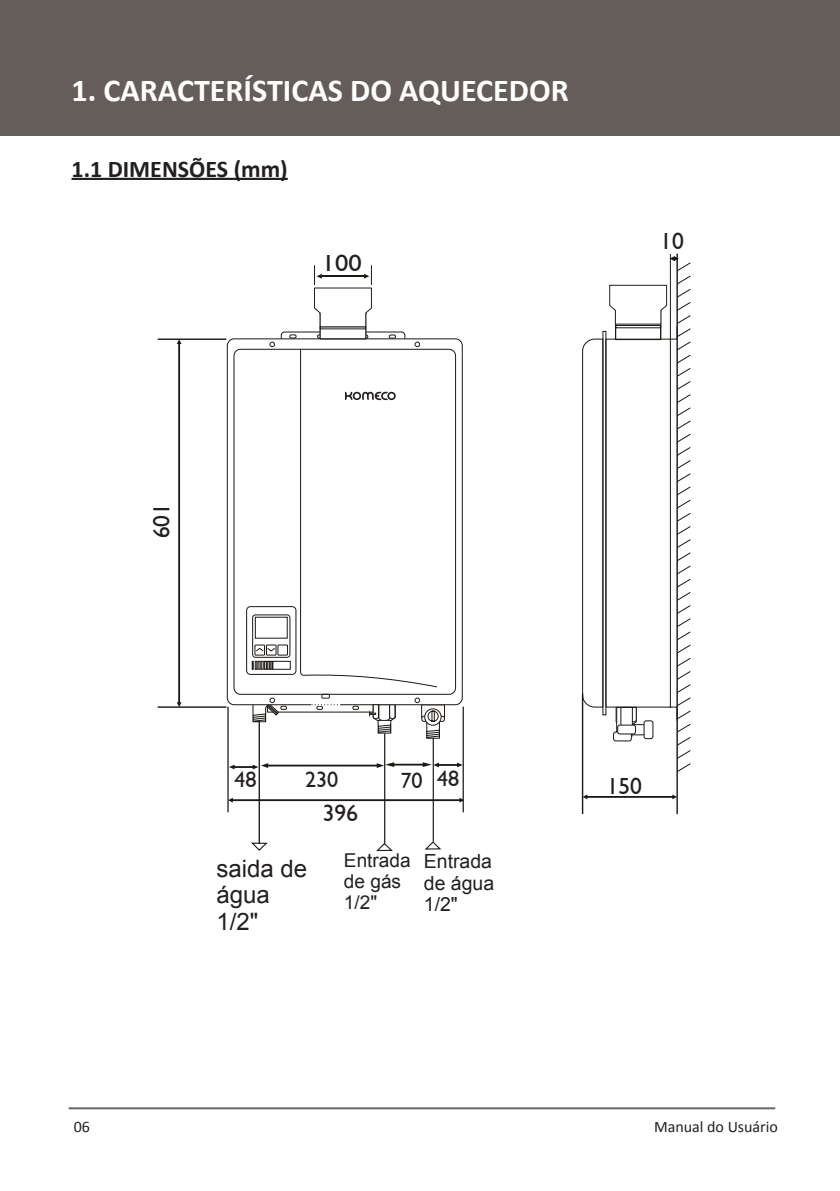
<style>
.page{position:relative;width:840px;height:1191px;background:#fff}
.page>*{position:absolute;margin:0;border:0;box-sizing:border-box;transform-origin:0 0}
.t1{font:700 32px "Calibri";color:#fff}
.t2{font:700 24px "Calibri";color:#231f20}
.t3{font:24px/26.8px "Arial";color:#231f20}
.t4{font:23.2px "Humanist 521 BT";color:#231f20}
.t5{font:23.2px "Humanist 521 BT";color:#231f20;scale:1.13 1}
.t6{font:22px "Humanist 521 BT";color:#231f20}
.t7{font:19.4px/21.8px "Arial";color:#231f20;text-align:justify}
.t8{font:19px/21.2px "Arial";color:#231f20}
.t9{font:16px "Calibri";color:#231f20}
</style>
<div class="page">
<hr style="left:69px;top:1107px;width:705px;height:2px;background:#67676a">
<div style="left:0;top:0;width:839px;height:135px;background:#655d5a"></div>
<hr style="left:71px;top:178px;width:216px;height:2px;background:#231f20">
<svg style="left:286px;top:705px;width:82px;height:7px"></svg>
<svg style="left:352px;top:706px;width:6px;height:3px"></svg>
<svg style="left:227px;top:338px;width:235px;height:367px"></svg>
<svg style="left:269px;top:342px;width:5px;height:5px"></svg>
<svg style="left:414px;top:342px;width:5px;height:5px"></svg>
<svg style="left:250px;top:698px;width:36px;height:24px"></svg>
<svg style="left:414px;top:698px;width:30px;height:40px"></svg>
<svg style="left:321px;top:694px;width:8px;height:4px"></svg>
<hr style="left:158px;top:706px;width:68px;height:2px;background:#1c1814">
<hr style="left:158px;top:338px;width:68px;height:2px;background:#1c1814">
<hr style="left:462px;top:707px;width:1px;height:105px;background:#1c1814">
<hr style="left:227px;top:707px;width:1px;height:105px;background:#1c1814">
<hr style="left:676px;top:254px;width:1px;height:559px;background:#1c1814">
<hr style="left:581px;top:694px;width:2px;height:119px;background:#1c1814">
<hr style="left:669px;top:254px;width:1px;height:85px;background:#1c1814">
<svg style="left:177px;top:339px;width:4px;height:368px"></svg>
<svg style="left:228px;top:797px;width:236px;height:5px"></svg>
<svg style="left:583px;top:794px;width:93px;height:5px"></svg>
<svg style="left:311px;top:704px;width:30px;height:5px"></svg>
<svg style="left:281px;top:265px;width:124px;height:76px"></svg>
<svg style="left:581px;top:256px;width:109px;height:516px"></svg>
<svg style="left:345px;top:392px;width:50px;height:8px"></svg>
<svg style="left:251px;top:840px;width:191px;height:11px"></svg>
<hr style="left:432px;top:738px;width:1px;height:103px;background:#1c1814">
<hr style="left:384px;top:733px;width:1px;height:110px;background:#1c1814">
<hr style="left:258px;top:722px;width:2px;height:121px;background:#1c1814">
<svg style="left:229px;top:762px;width:233px;height:7px"></svg>
<svg style="left:368px;top:701px;width:27px;height:32px"></svg>
<p class="t1" style="left:71px;top:69px;width:498px">1. CARACTERÍSTICAS DO AQUECEDOR</p>
<p class="t2" style="left:71px;top:153px;width:218px">1.1 DIMENSÕES (mm)</p>
<p class="t5" style="left:321px;top:249px;width:37px">100</p>
<p class="t4" style="left:147px;top:538px;width:37px;rotate:-90deg">601</p>
<p class="t6" style="left:234px;top:766px;width:24px">48</p>
<p class="t6" style="left:305px;top:766px;width:35px">230</p>
<p class="t6" style="left:400px;top:766px;width:60px">70 48</p>
<p class="t4" style="left:322px;top:799px;width:37px">396</p>
<p class="t8" style="left:344px;top:850px;width:68px">Entrada de gás<br>1/2"</p>
<p class="t3" style="left:216px;top:855px;width:92px">saida de água<br>1/2"</p>
<p class="t7" style="left:423px;top:850px;width:72px">Entrada de água 1/2"</p>
<p class="t4" style="left:660px;top:226px;width:25px">10</p>
<p class="t4" style="left:606px;top:772px;width:37px">150</p>
<p class="t9" style="left:74px;top:1116px;width:18px">06</p>
<p class="t9" style="left:653px;top:1116px;width:125px">Manual do Usuário</p>
</div>
